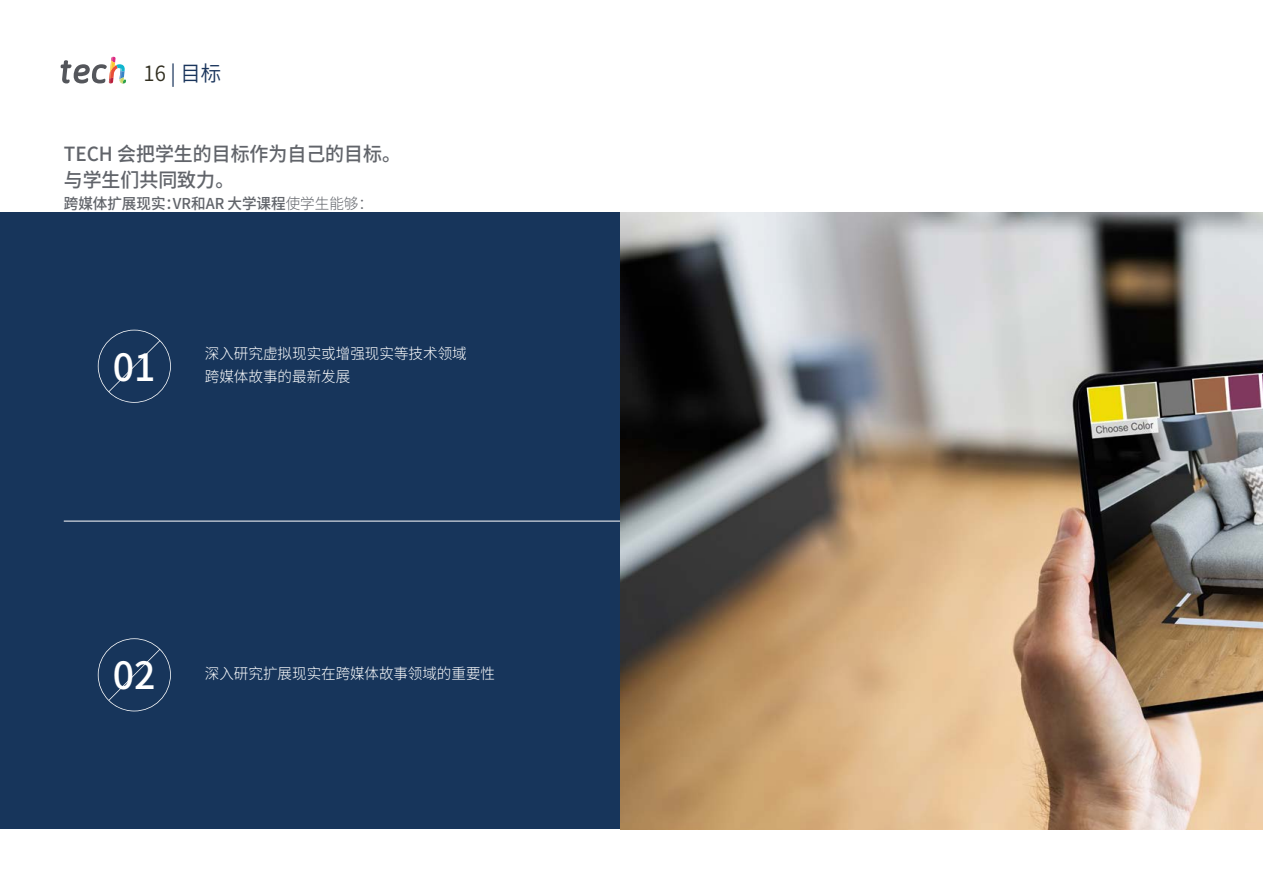
<style>
.page{position:relative;width:1263px;height:893px;background:#fff}
.page>*{position:absolute;margin:0;border:0;box-sizing:border-box;transform-origin:0 0}
.t1{font:500 37.5px "Source Han Sans CN";color:#fff}
.t2{font:21px "Source Han Sans CN";color:#1a355c}
.t3{font:500 19.5px/25.5px "Source Han Sans CN";color:#61646a}
.t4{font:300 15px/22.5px "Source Han Sans CN";color:#fff}
.t5{font:500 15px "Source Han Sans CN";color:#61646a}
.s1{color:#312e20}
.s2{font-weight:300}
</style>
<div class="page">
<svg style="left:61px;top:57px;width:65px;height:27px"></svg>
<div style="left:0;top:213px;width:621px;height:616px;background:#17355b"></div>
<svg style="left:98px;top:330px;width:73px;height:73px"></svg>
<svg style="left:98px;top:638px;width:73px;height:73px"></svg>
<hr style="left:64px;top:521px;width:1199px;height:1px;background:#fff">
<img style="left:621px;top:213px;width:642px;height:616px">
<h2 class="t2" style="left:144px;top:61px;width:79px"><span class="s1">16</span> | 目标</h2>
<h3 class="t3" style="left:64px;top:142px;width:339px">TECH 会把学生的目标作为自己的目标。与学生们共同致力。</h3>
<p class="t5" style="left:64px;top:195px;width:311px">跨媒体扩展现实：VR和AR 大学课程<span class="s2">使学生能够：</span></p>
<h1 class="t1" style="left:113px;top:346px;width:44px">01</h1>
<p class="t4" style="left:205px;top:343px;width:263px">深入研究虚拟现实或增强现实等技术领域跨媒体故事的最新发展</p>
<h1 class="t1" style="left:113px;top:654px;width:44px">02</h1>
<p class="t4" style="left:205px;top:663px;width:292px">深入研究扩展现实在跨媒体故事领域的重要性</p>
</div>
